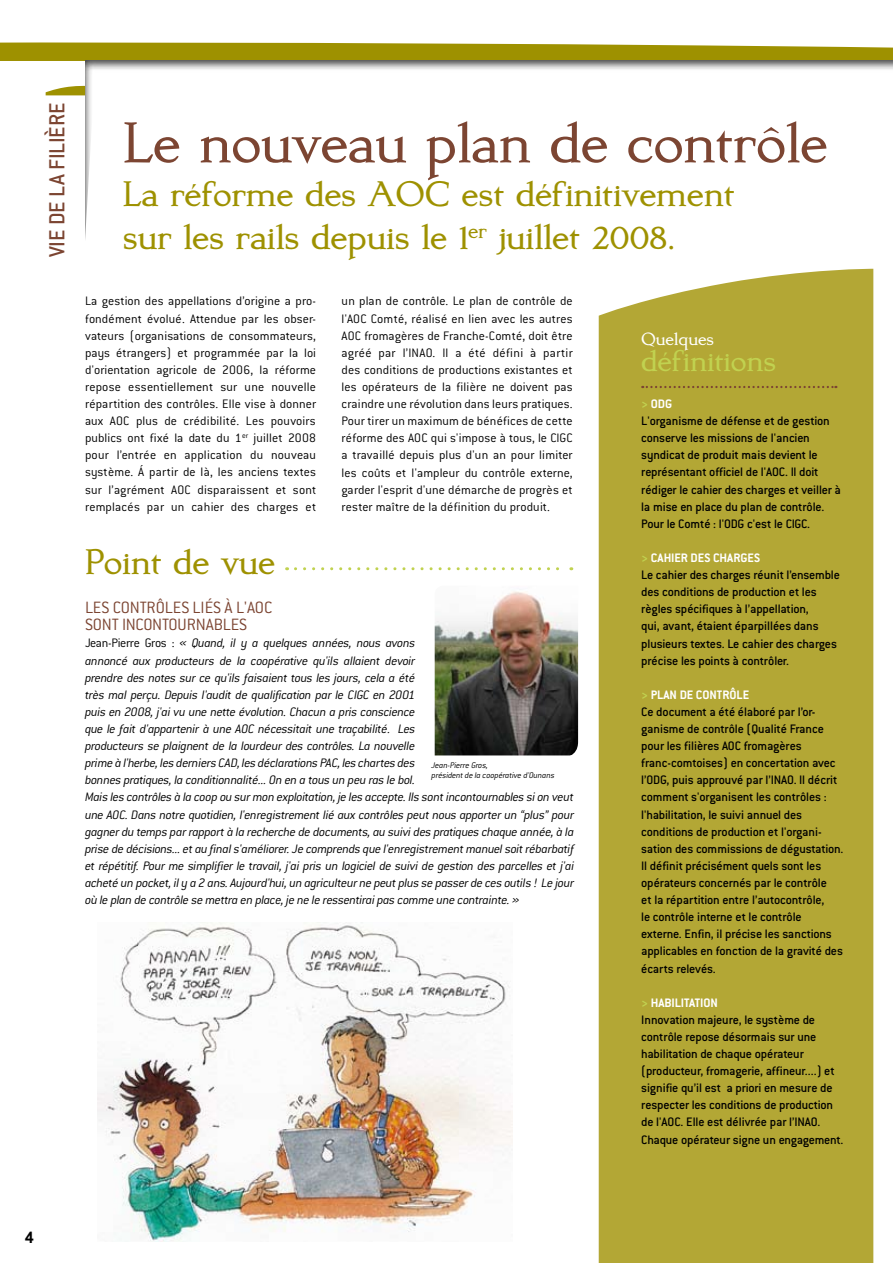
<style>
.page{position:relative;width:893px;height:1263px;background:#fff}
.page>*{position:absolute;margin:0;border:0;box-sizing:border-box;transform-origin:0 0}
.t1{font:700 63px "Kurosawa Serif";letter-spacing:-.01em;color:#7c4532}
.t2{font:700 39px/43.5px "Kurosawa Serif";letter-spacing:-.01em;color:#9e9100}
.t3{font:700 33px "Kurosawa Serif";letter-spacing:-.01em;color:#c1d250}
.t4{font:500 24px "Conduit ITC";color:#7c4532}
.t5{font:700 19.5px "Kurosawa Serif";letter-spacing:-.01em;color:#fff}
.t6{font:300 18px/17.1px "Conduit ITC";color:#7c4532}
.t7{font:700 18px "Conduit ITC";color:#000}
.t8{font:500 13.5px/17.1px "Conduit ITC";letter-spacing:-.015em;color:#000}
.t9{font:italic 300 13.5px/17.1px "Conduit ITC";letter-spacing:-.025em;color:#000}
.t10{font:300 13.5px/17.1px "Conduit ITC";letter-spacing:.015em;color:#000;text-align:justify}
.t11{font:italic 300 9px/10.5px "Conduit ITC";letter-spacing:-.01em;color:#000}
.s1{font-style:normal}
.s2{font-weight:700;color:#c1d250}
.s3{font-weight:700;color:#fff}
</style>
<div class="page">
<svg style="left:0;top:42px;width:893px;height:19px;background:#a99d1d"></svg>
<div style="left:84px;top:60px;width:809px;height:195px;background:#000;opacity:.75"></div>
<svg style="left:46px;top:86px;width:37px;height:9px"></svg>
<svg style="left:83px;top:82px;width:810px;height:192px"></svg>
<img style="left:98px;top:922px;width:414px;height:320px">
<div style="left:599px;top:269px;width:274px;height:994px;background:#b3a735"></div>
<svg style="left:642px;top:386px;width:194px;height:2px"></svg>
<svg style="left:295px;top:567px;width:277px;height:3px"></svg>
<img style="left:434px;top:591px;width:145px;height:165px">
<h3 class="t4" style="left:43px;top:257px;width:156px;rotate:-90deg">vie de la filière</h3>
<h1 class="t1" style="left:123px;top:109px;width:706px">Le nouveau plan de contrôle</h1>
<h2 class="t2" style="left:123px;top:174px;width:613px">La réforme des AOC est définitivement sur les rails depuis le 1<sup>er</sup> juillet 2008.</h2>
<p class="t10" style="left:85px;top:293px;width:233px">La gestion des appellations d’origine a pro&shy;fondément évolué. Attendue par les obser&shy;vateurs (organisations de consommateurs, pays étrangers) et programmée par la loi d'orientation agricole de 2006, la réforme repose essentiellement sur une nouvelle répartition des contrôles. Elle vise à donner aux AOC plus de crédibilité. Les pouvoirs publics ont fixé la date du 1<sup>er</sup> juillet 2008 pour l’entrée en application du nouveau système. Á partir de là, les anciens textes sur l’agrément AOC disparaissent et sont remplacés par un cahier des charges et</p>
<p class="t10" style="left:342px;top:293px;width:233px">un plan de contrôle. Le plan de contrôle de l'AOC Comté, réalisé en lien avec les autres AOC fromagères de Franche-Comté, doit être agréé par l’INAO. Il a été défini à partir des conditions de productions existantes et les opérateurs de la filière ne doivent pas craindre une révolution dans leurs pratiques.<br>Pour tirer un maximum de bénéfices de cette réforme des AOC qui s'impose à tous, le CIGC a travaillé depuis plus d'un an pour limiter les coûts et l'ampleur du contrôle externe, garder l'esprit d'une démarche de progrès et rester maître de la définition du produit.</p>
<h2 class="t2" style="left:85px;top:542px;width:192px">Point de vue</h2>
<h3 class="t6" style="left:85px;top:599px;width:172px">Les contrôles li és à l'aoc sontincontour</h3>
<h3 class="t6" style="left:196px;top:616px;width:20px">nables</h3>
<p class="t9" style="left:85px;top:635px;width:491px"><span class="s1">Jean-Pierre Gros :</span> « Quand, il y a quelques années, nous avons<br>annoncé aux producteurs de la coopérative qu'ils allaient devoir<br>prendre des notes sur ce qu'ils faisaient tous les jours, cela a été<br>très mal perçu. Depuis l'audit de qualification par le CIGC en 2001<br>puis en 2008, j'ai vu une nette évolution. Chacun a pris conscience<br>que le fait d'appartenir à une AOC nécessitait une traçabilité. Les<br>producteurs se plaignent de la lourdeur des contrôles. La nouvelle<br>prime à l'herbe, les derniers CAD, les déclarations PAC, les chartes des<br>bonnes pratiques, la conditionnalité... On en a tous un peu ras le bol.<br>Mais les contrôles à la coop ou sur mon exploitation, je les accepte. Ils sont incontournables si on veut une AOC. Dans notre quotidien, l'enregistrement lié aux contrôles peut nous apporter un “plus” pour gagner du temps par rapport à la recherche de documents, au suivi des pratiques chaque année, à la prise de décisions... et au final s'améliorer. Je comprends que l'enregistrement manuel soit rébarbatif et répétitif. Pour me simplifier le travail, j'ai pris un logiciel de suivi de gestion des parcelles et j'ai acheté un pocket, il y a 2 ans. Aujourd'hui, un agriculteur ne peut plus se passer de ces outils ! Le jour où le plan de contrôle se mettra en place, je ne le ressentirai pas comme une contrainte. »</p>
<p class="t11" style="left:432px;top:759px;width:125px">Jean-Pierre Gros,<br>président de la coopérative d'Ounans</p>
<h3 class="t5" style="left:641px;top:329px;width:74px">Quelques</h3>
<h3 class="t3" style="left:641px;top:343px;width:136px">définitions</h3>
<p class="t8" style="left:641px;top:395px;width:201px"><span class="s2">&gt;</span> <span class="s3">ODG<br></span>L'organisme de défense et de gestion conserve les missions de l'ancien syndicat de produit mais devient le représentant officiel de l'AOC. Il doit rédiger le cahier des charges et veiller à la mise en place du plan de contrôle.<br>Pour le Comté : l'ODG c'est le CIGC.</p>
<p class="t8" style="left:641px;top:549px;width:200px"><span class="s2">&gt;</span> <span class="s3">CAHIER DES CHARGES<br></span>Le cahier des charges réunit l’ensemble des conditions de production et les règles spécifiques à l’appellation,<br>qui, avant, étaient éparpillées dans plusieurs textes. Le cahier des charges précise les points à contrôler.</p>
<p class="t8" style="left:641px;top:686px;width:204px"><span class="s2">&gt;</span> <span class="s3">PLAN DE CONTRÔLE<br></span>Ce document a été élaboré par l’or&shy;ganisme de contrôle (Qualité France pour les filières AOC fromagères franc-comtoises) en concertation avec l’ODG, puis approuvé par l’INAO. Il décrit comment s'organisent les contrôles : l'habilitation, le suivi annuel des conditions de production et l'organi&shy;sation des commissions de dégustation.<br>Il définit précisément quels sont les opérateurs concernés par le contrôle<br>et la répartition entre l’autocontrôle,<br>le contrôle interne et le contrôle externe. Enfin, il précise les sanctions applicables en fonction de la gravité des écarts relevés.</p>
<p class="t8" style="left:641px;top:994px;width:204px"><span class="s2">&gt;</span> <span class="s3">HABILITATION<br></span>Innovation majeure, le système de contrôle repose désormais sur une habilitation de chaque opérateur (producteur, fromagerie, affineur....) et signifie qu’il est a priori en mesure de respecter les conditions de production de l'AOC. Elle est délivrée par l’INAO.<br>Chaque opérateur signe un engagement.</p>
<h3 class="t7" style="left:25px;top:1226px;width:11px">4</h3>
</div>
